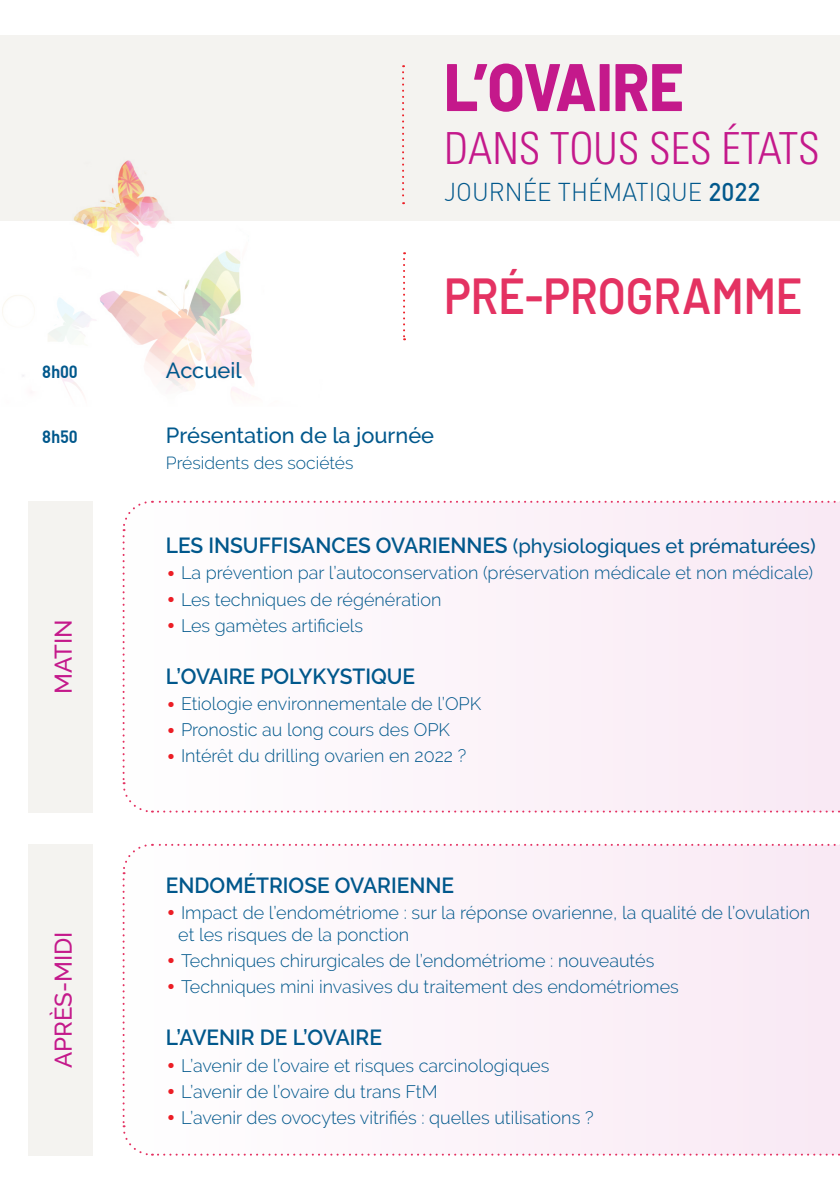
<style>
.page{position:relative;width:840px;height:1191px;background:#fff}
.page>*{position:absolute;margin:0;border:0;box-sizing:border-box;transform-origin:0 0}
.t1{font:800 67px "Barlow";color:#c4198b;scale:.89 1}
.t2{font:600 50.6px "Barlow";color:#e43262;scale:.89 1}
.t3{font:300 condensed 44.2px "Univers";color:#c4198b}
.t4{font:300 25.2px "DIN";color:#01588c;scale:.96 1}
.t5{font:500 24px "Raleway";color:#c4198b}
.t6{font:600 21.8px "Raleway";color:#01588c;scale:.96 1}
.t7{font:500 21.8px "Raleway";color:#01588c}
.t8{font:500 20px "Raleway";color:#01588c}
.t9{font:300 18px "Raleway";color:#01588c}
.t10{font:300 17.4px "Raleway";color:#01588c}
.t11{font:700 17.4px "DIN";letter-spacing:-.01em;color:#01588c;scale:.94 1}
.s1{font-weight:500}
.s2{font-weight:600;font-size:21.8px}
.s3{font-size:30.4px;color:#ec1d25}
</style>
<div class="page">
<img style="left:2px;top:221px;width:253px;height:173px">
<div style="left:0;top:35px;width:839px;height:186px;background:#f4f3f0"></div>
<svg style="left:402px;top:65px;width:2px;height:139px"></svg>
<svg style="left:403px;top:252px;width:2px;height:88px"></svg>
<svg style="left:122px;top:500px;width:718px;height:313px"></svg>
<svg style="left:122px;top:843px;width:718px;height:313px"></svg>
<div style="left:28px;top:844px;width:65px;height:311px;background:#f4f3f0"></div>
<div style="left:28px;top:501px;width:65px;height:311px;background:#f4f3f0"></div>
<p class="t1" style="left:444px;top:37px;width:270px">L’OVAIRE</p>
<p class="t3" style="left:444px;top:122px;width:377px">DANS TOUS SES ÉTATS</p>
<p class="t4" style="left:444px;top:176px;width:331px">JOURNÉE THÉMATIQUE <span class="s1">2022</span></p>
<p class="t11" style="left:42px;top:360px;width:39px">8h00</p>
<p class="t7" style="left:166px;top:357px;width:77px">Accueil</p>
<p class="t2" style="left:444px;top:258px;width:404px">PRÉ-PROGRAMME</p>
<p class="t11" style="left:42px;top:425px;width:39px">8h50</p>
<p class="t7" style="left:166px;top:423px;width:269px">Présentation de la journée</p>
<p class="t10" style="left:166px;top:453px;width:189px">Présidents des sociétés</p>
<p class="t5" style="left:50px;top:694px;width:77px;rotate:-90deg">MATIN</p>
<p class="t5" style="left:50px;top:1068px;width:138px;rotate:-90deg">APRÈS-MIDI</p>
<p class="t8" style="left:166px;top:534px;width:651px"><span class="s2">LES INSUFFISANCES OVARIENNES</span> (physiologiques et prématurées)</p>
<p class="t9" style="left:166px;top:562px;width:648px"><span class="s3">•</span> La prévention par l’autoconservation (préservation médicale et non médicale)</p>
<p class="t9" style="left:166px;top:588px;width:277px"><span class="s3">•</span> Les techniques de régénération</p>
<p class="t9" style="left:166px;top:615px;width:199px"><span class="s3">•</span> Les gamètes artificiels</p>
<p class="t6" style="left:166px;top:664px;width:261px">L’OVAIRE POLYKYSTIQUE</p>
<p class="t9" style="left:166px;top:693px;width:316px"><span class="s3">•</span> Etiologie environnementale de l’OPK</p>
<p class="t9" style="left:166px;top:719px;width:285px"><span class="s3">•</span> Pronostic au long cours des OPK</p>
<p class="t9" style="left:166px;top:745px;width:302px"><span class="s3">•</span> Intérêt du drilling ovarien en 2022 ?</p>
<p class="t6" style="left:166px;top:872px;width:301px">ENDOMÉTRIOSE OVARIENNE</p>
<p class="t9" style="left:166px;top:902px;width:645px"><span class="s3">•</span> Impact de l’endométriome : sur la réponse ovarienne, la qualité de l’ovulation</p>
<p class="t9" style="left:178px;top:924px;width:232px">et les risques de la ponction</p>
<p class="t9" style="left:166px;top:950px;width:489px"><span class="s3">•</span> Techniques chirurgicales de l’endométriome : nouveautés</p>
<p class="t9" style="left:166px;top:976px;width:514px"><span class="s3">•</span> Techniques mini invasives du traitement des endométriomes</p>
<p class="t6" style="left:166px;top:1025px;width:226px">L’AVENIR DE L’OVAIRE</p>
<p class="t9" style="left:166px;top:1054px;width:385px"><span class="s3">•</span> L’avenir de l’ovaire et risques carcinologiques</p>
<p class="t9" style="left:166px;top:1080px;width:273px"><span class="s3">•</span> L’avenir de l’ovaire du trans FtM</p>
<p class="t9" style="left:166px;top:1107px;width:429px"><span class="s3">•</span> L’avenir des ovocytes vitrifiés : quelles utilisations ?</p>
</div>
